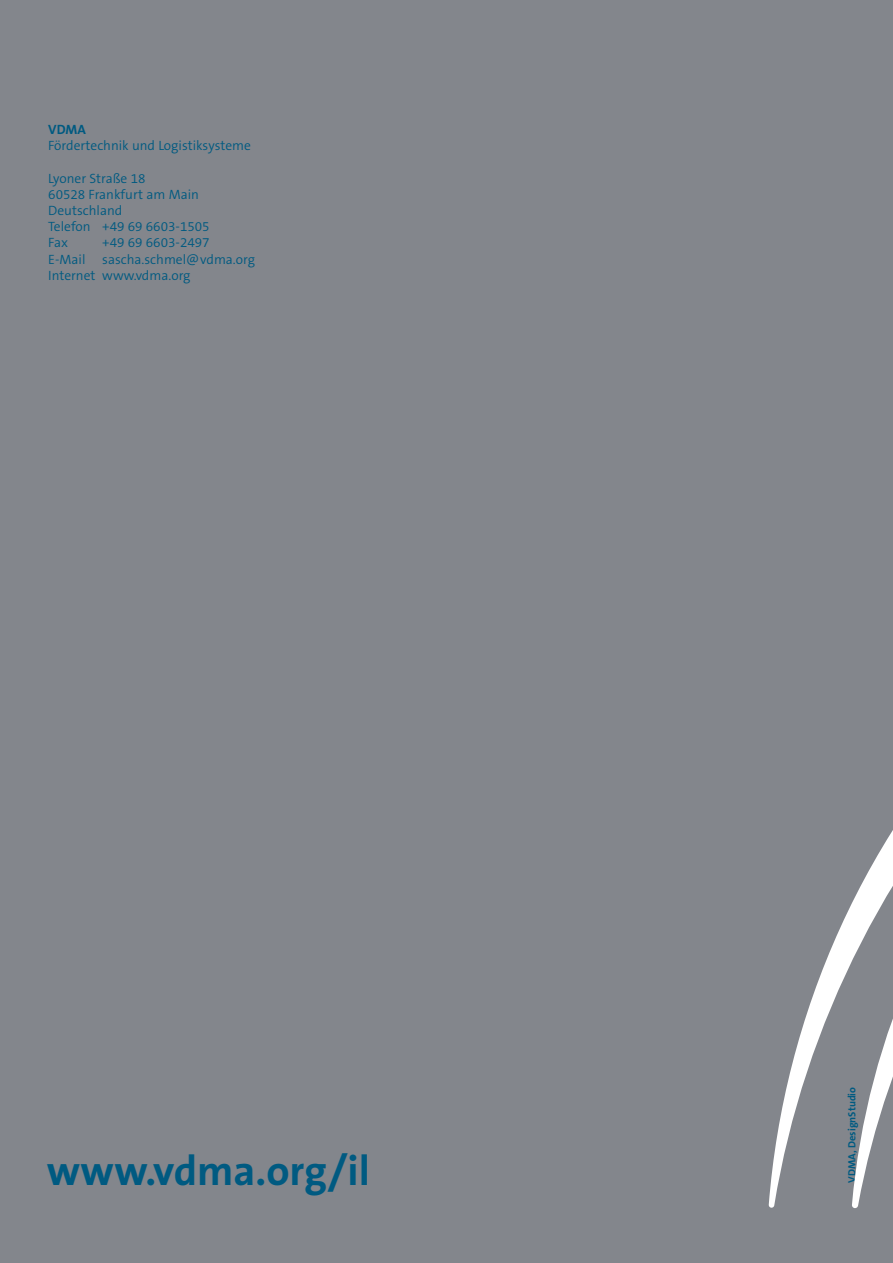
<style>
.page{position:relative;width:893px;height:1263px;background:#83868c}
.page>*{position:absolute;margin:0;border:0;box-sizing:border-box;transform-origin:0 0}
.t1{font:700 42px "The Sans B7";color:#005a81}
.t2{font:300 13.5px/16.2px "The Sans B4";color:#005a81}
.t3{font:700 13.5px "The Sans B7";color:#005a81}
.t4{font:700 10.5px "The Sans B7";color:#005a81}
</style>
<div class="page">
<svg style="left:769px;top:903px;width:83px;height:305px"></svg>
<svg style="left:852px;top:830px;width:41px;height:378px"></svg>
<p class="t3" style="left:48px;top:122px;width:39px">VDMA</p>
<p class="t2" style="left:48px;top:138px;width:204px">Fördertechnik und Logistiksysteme</p>
<p class="t2" style="left:48px;top:170px;width:163px">Lyoner Straße 18<br>60528 Frankfurt am Main<br>Deutschland<br>Telefon +49 69 6603-1505<br>Fax</p>
<p class="t2" style="left:48px;top:235px;width:208px;text-indent:54px">+49 69 6603-2497<br>E-Mail sascha.schmel@vdma.org<br>Internet www.vdma.org</p>
<h1 class="t1" style="left:47px;top:1149px;width:325px">www.vdma.org/il</h1>
<p class="t4" style="left:846px;top:1183px;width:97px;rotate:-90deg">VDMA, DesignStudio</p>
</div>
